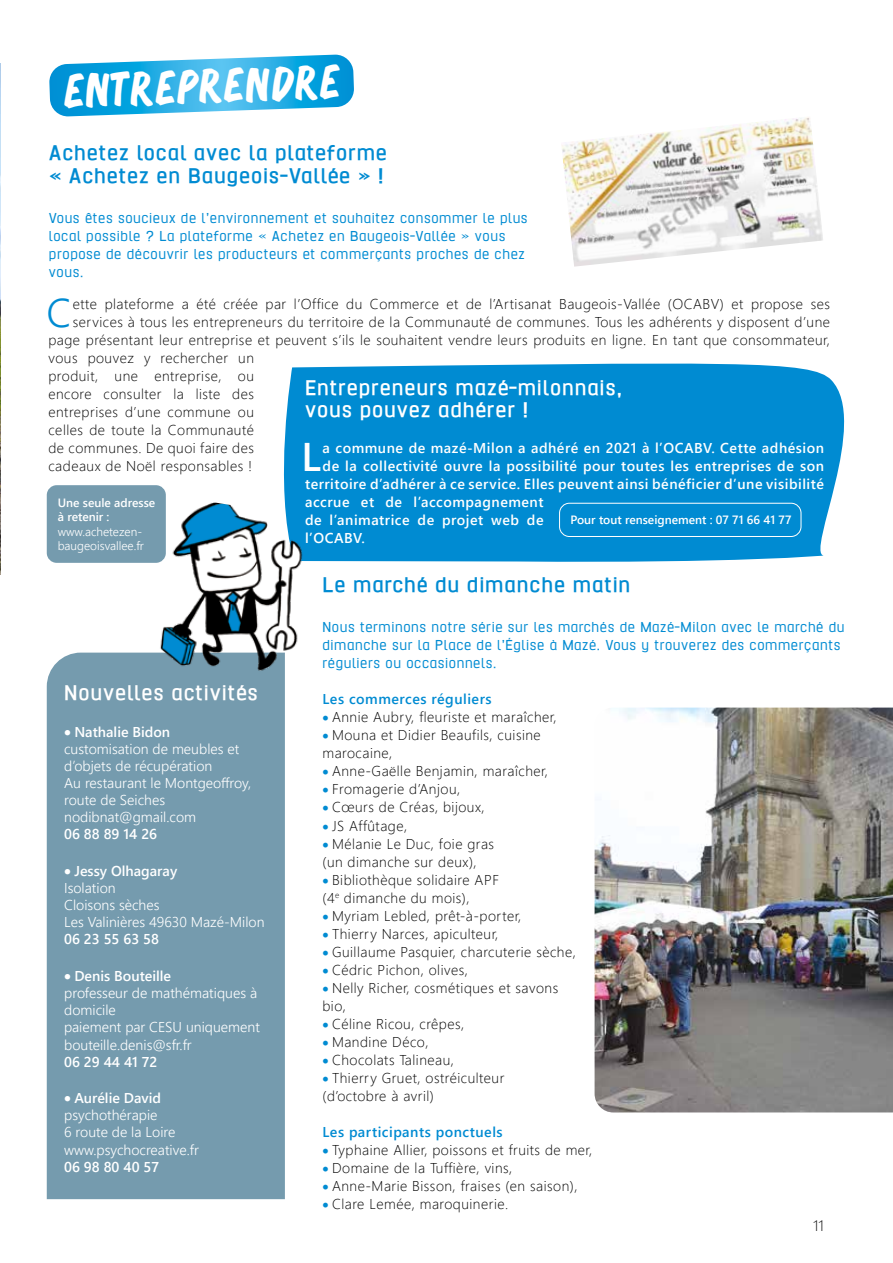
<style>
.page{position:relative;width:893px;height:1263px;background:#fff}
.page>*{position:absolute;margin:0;border:0;box-sizing:border-box;transform-origin:0 0}
.t1{font:42.45px "Bonoco";color:#fff;scale:.92 1}
.t2{font:39.9px "Webly Sleek UI Semibold";color:#fff}
.t3{font:39.9px "Webly Sleek UI Semilight";color:#008bd2}
.t4{font:700 24px/22.5px "Hurufo&Numero";letter-spacing:.035em;color:#008bd2}
.t5{font:700 24px/22.5px "Hurufo&Numero";letter-spacing:.035em;color:#fff}
.t6{font:16.5px/18px "Hurufo&Numero";letter-spacing:.035em;color:#008bd2}
.t7{font:15px "Webly Sleek UI Light";color:#000}
.t8{font:14.25px/18px "Webly Sleek UI Light";letter-spacing:.035em;color:#000}
.t9{font:14.25px "Webly Sleek UI Semibold";letter-spacing:.035em;color:#fff}
.t10{font:14.25px/17.1px "Webly Sleek UI Semilight";color:#fff}
.t11{font:14.25px "Webly Sleek UI Semibold";color:#fff}
.t12{font:14.25px "Webly Sleek UI Semibold";letter-spacing:.035em;color:#008bd2}
.t13{font:12px/14.4px "Webly Sleek UI Semibold";color:#fff}
.t14{font:12px/14.4px "Webly Sleek UI Semilight";color:#fff}
.s1{color:#008bd2}
</style>
<div class="page">
<div style="left:283px;top:363px;width:562px;height:199px;background:#008bd2"></div>
<img style="left:0;top:64px;width:1px;height:510px">
<div style="left:560px;top:503px;width:241px;height:33px;background:#008bd2;border-radius:10px"></div>
<div style="left:559px;top:503px;width:242px;height:34px;border:1px solid #fff;border-radius:10px"></div>
<div style="left:47px;top:485px;width:119px;height:78px;background:#759bae;border-radius:10px"></div>
<svg style="left:49px;top:55px;width:305px;height:62px"></svg>
<div style="left:47px;top:653px;width:238px;height:546px;background:#759bae"></div>
<img style="left:562px;top:117px;width:261px;height:150px">
<img style="left:138px;top:493px;width:196px;height:181px">
<img style="left:595px;top:707px;width:298px;height:405px">
<h1 class="t1" style="left:63px;top:62px;width:302px;rotate:-2deg">entreprendre</h1>
<h3 class="t4" style="left:49px;top:142px;width:340px">Achetez local avec la plateforme « Achetez en Baugeois-Vallée » !</h3>
<p class="t6" style="left:49px;top:210px;width:480px">Vous êtes soucieux de l’environnement et souhaitez consommer le plus local possible ? La plateforme « Achetez en Baugeois-Vallée » vous propose de découvrir les producteurs et commerçants proches de chez vous.</p>
<h2 class="t3" style="left:47px;top:283px;width:26px">C</h2>
<p class="t8" style="left:73px;top:294px;width:759px">ette plateforme a été créée par l’Office du Commerce et de l’Artisanat Baugeois-Vallée (OCABV) et propose ses</p>
<p class="t8" style="left:73px;top:312px;width:759px">services à tous les entrepreneurs du territoire de la Communauté de communes. Tous les adhérents y disposent d’une</p>
<p class="t8" style="left:48px;top:330px;width:783px">page présentant leur entreprise et peuvent s’ils le souhaitent vendre leurs produits en ligne. En tant que consommateur,</p>
<p class="t8" style="left:48px;top:348px;width:207px">vous pouvez y rechercher un</p>
<p class="t8" style="left:48px;top:366px;width:207px">produit, une entreprise, ou</p>
<p class="t8" style="left:48px;top:384px;width:207px">encore consulter la liste des</p>
<p class="t8" style="left:48px;top:402px;width:207px">entreprises d’une commune ou</p>
<p class="t8" style="left:48px;top:420px;width:207px">celles de toute la Communauté</p>
<p class="t8" style="left:48px;top:438px;width:207px">de communes. De quoi faire des</p>
<p class="t8" style="left:48px;top:456px;width:205px">cadeaux de Noël responsables !</p>
<h3 class="t5" style="left:305px;top:376px;width:318px">Entrepreneurs mazé-milonnais, vous pouvez adhérer !</h3>
<h2 class="t2" style="left:302px;top:427px;width:21px">L</h2>
<p class="t9" style="left:323px;top:437px;width:503px">a commune de mazé-Milon a adhéré en 2021 à l’OCABV. Cette adhésion</p>
<p class="t9" style="left:323px;top:455px;width:503px">de la collectivité ouvre la possibilité pour toutes les entreprises de son</p>
<p class="t9" style="left:305px;top:473px;width:520px">territoire d’adhérer à ce service. Elles peuvent ainsi bénéficier d’une visibilité</p>
<p class="t9" style="left:305px;top:491px;width:240px">accrue et de l’accompagnement</p>
<p class="t9" style="left:305px;top:509px;width:240px">de l’animatrice de projet web de</p>
<p class="t9" style="left:305px;top:527px;width:61px">l’OCABV.</p>
<p class="t13" style="left:58px;top:495px;width:99px">Une seule adresse à retenir :</p>
<p class="t14" style="left:58px;top:524px;width:88px">www.achetezen&shy;baugeoisvallee.fr</p>
<p class="t13" style="left:570px;top:512px;width:222px">Pour tout renseignement : 07 71 66 41 77</p>
<h3 class="t5" style="left:64px;top:682px;width:195px">Nouvelles activités</h3>
<p class="t11" style="left:64px;top:721px;width:108px">• Nathalie Bidon</p>
<p class="t10" style="left:64px;top:740px;width:189px">customisation de meubles et d’objets de récupération<br>Au restaurant le Montgeoffroy, route de Seiches nodibnat@gmail.com</p>
<p class="t9" style="left:64px;top:824px;width:95px">06 88 89 14 26</p>
<p class="t11" style="left:64px;top:860px;width:115px">• Jessy Olhagaray</p>
<p class="t10" style="left:64px;top:879px;width:202px">Isolation<br>Cloisons sèches<br>Les Valinières 49630 Mazé-Milon</p>
<p class="t9" style="left:64px;top:929px;width:96px">06 23 55 63 58</p>
<p class="t11" style="left:64px;top:965px;width:108px">• Denis Bouteille</p>
<p class="t10" style="left:64px;top:984px;width:197px">professeur de mathématiques à domicile<br>paiement par CESU uniquement bouteille.denis@sfr.fr</p>
<p class="t9" style="left:64px;top:1051px;width:95px">06 29 44 41 72</p>
<p class="t11" style="left:64px;top:1087px;width:98px">• Aurélie David</p>
<p class="t10" style="left:64px;top:1106px;width:136px">psychothérapie<br>6 route de la Loire www.psychocreative.fr</p>
<p class="t9" style="left:64px;top:1156px;width:96px">06 98 80 40 57</p>
<h3 class="t4" style="left:322px;top:574px;width:309px">Le marché du dimanche matin</h3>
<p class="t6" style="left:322px;top:619px;width:524px">Nous terminons notre série sur les marchés de Mazé-Milon avec le marché du dimanche sur la Place de l’Église à Mazé. Vous y trouverez des commerçants réguliers ou occasionnels.</p>
<p class="t12" style="left:322px;top:689px;width:171px">Les commerces réguliers</p>
<p class="t8" style="left:322px;top:708px;width:236px"><span class="s1">•</span> Annie Aubry, fleuriste et maraîcher,</p>
<p class="t8" style="left:322px;top:726px;width:220px"><span class="s1">•</span> Mouna et Didier Beaufils, cuisine marocaine,</p>
<p class="t8" style="left:322px;top:762px;width:227px"><span class="s1">•</span> Anne-Gaëlle Benjamin, maraîcher,</p>
<p class="t8" style="left:322px;top:780px;width:139px"><span class="s1">•</span> Fromagerie d’Anjou,</p>
<p class="t8" style="left:322px;top:798px;width:164px"><span class="s1">•</span> Cœurs de Créas, bijoux,</p>
<p class="t8" style="left:322px;top:816px;width:86px"><span class="s1">•</span> JS Affûtage,</p>
<p class="t8" style="left:322px;top:834px;width:173px"><span class="s1">•</span> Mélanie Le Duc, foie gras (un dimanche sur deux),</p>
<p class="t8" style="left:322px;top:870px;width:178px"><span class="s1">•</span> Bibliothèque solidaire APF (4<sup>e</sup> dimanche du mois),</p>
<p class="t8" style="left:322px;top:906px;width:200px"><span class="s1">•</span> Myriam Lebled, prêt-à-porter,</p>
<p class="t8" style="left:322px;top:924px;width:177px"><span class="s1">•</span> Thierry Narces, apiculteur,</p>
<p class="t8" style="left:322px;top:942px;width:255px"><span class="s1">•</span> Guillaume Pasquier, charcuterie sèche,</p>
<p class="t8" style="left:322px;top:960px;width:147px"><span class="s1">•</span> Cédric Pichon, olives,</p>
<p class="t8" style="left:322px;top:978px;width:237px"><span class="s1">•</span> Nelly Richer, cosmétiques et savons bio,</p>
<p class="t8" style="left:322px;top:1014px;width:143px"><span class="s1">•</span> Céline Ricou, crêpes,</p>
<p class="t8" style="left:322px;top:1032px;width:108px"><span class="s1">•</span> Mandine Déco,</p>
<p class="t8" style="left:322px;top:1050px;width:133px"><span class="s1">•</span> Chocolats Talineau,</p>
<p class="t8" style="left:322px;top:1068px;width:183px"><span class="s1">•</span> Thierry Gruet, ostréiculteur (d’octobre à avril)</p>
<p class="t12" style="left:322px;top:1121px;width:182px">Les participants ponctuels</p>
<p class="t8" style="left:322px;top:1140px;width:271px"><span class="s1">•</span> Typhaine Allier, poissons et fruits de mer,</p>
<p class="t8" style="left:322px;top:1158px;width:191px"><span class="s1">•</span> Domaine de la Tuffière, vins,</p>
<p class="t8" style="left:322px;top:1176px;width:256px"><span class="s1">•</span> Anne-Marie Bisson, fraises (en saison),</p>
<p class="t8" style="left:322px;top:1194px;width:187px"><span class="s1">•</span> Clare Lemée, maroquinerie.</p>
<p class="t7" style="left:813px;top:1215px;width:12px">11</p>
</div>
